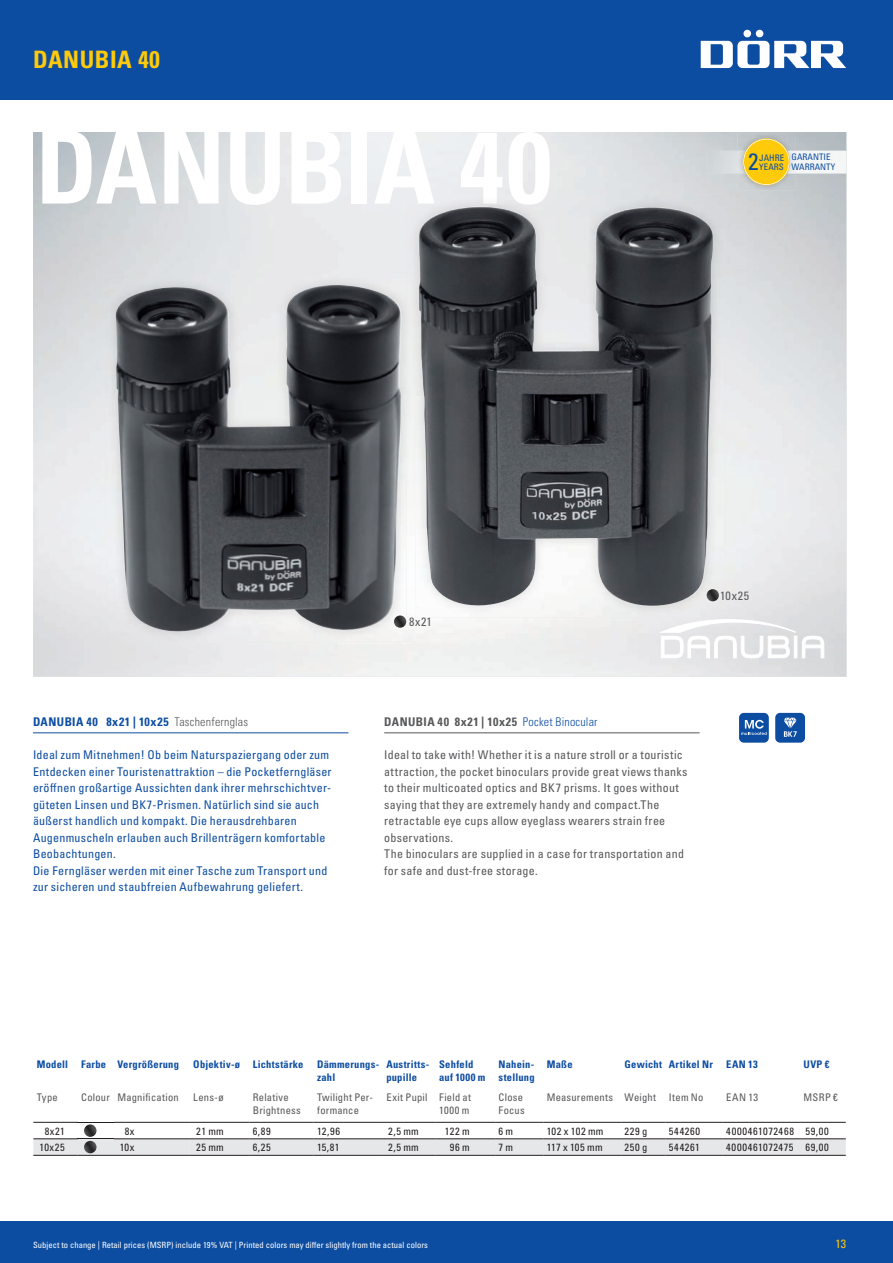
<style>
.page{position:relative;width:893px;height:1263px;background:#fff}
.page>*{position:absolute;margin:0;border:0;box-sizing:border-box;transform-origin:0 0}
.t1{font:101.1px "Univers LTCYR 67 Bold Cond";letter-spacing:-.01em;color:#fff}
.t2{font:24px "Univers LTCYR 67 Bold Cond";letter-spacing:.02em;color:#feca0a}
.t3{font:condensed 23.7px "Univers LTCYR 57";color:#0d4da1}
.t4{font:condensed 12px/16.5px "Univers LTCYR 57";letter-spacing:.02em;color:#0d4da1}
.t5{font:condensed 12px/16.5px "Univers LTCYR 57";letter-spacing:.025em;color:#57585a}
.t6{font:12px "Univers LTCYR 67 Bold Cond";letter-spacing:.045em;color:#0d4da1}
.t7{font:12px "Univers LTCYR 67 Bold Cond";letter-spacing:.045em;color:#57585a}
.t8{font:condensed 12px "Univers LTCYR 57";color:#feca0a}
.t9{font:10.5px/12.6px "Univers LTCYR 67 Bold Cond";letter-spacing:.02em;color:#0d4da1}
.t10{font:condensed 10.5px "Univers LTCYR 57";letter-spacing:.06em;color:#231f20}
.t11{font:condensed 10.5px/12.6px "Univers LTCYR 57";letter-spacing:.025em;color:#57585a}
.t12{font:condensed 9px/9.4px "Univers LTCYR 57";letter-spacing:.005em;color:#0d4da1}
.t13{font:condensed 8.55px "Univers LTCYR 57";letter-spacing:.005em;color:#fff}
.s1{font-family:"Univers LTCYR 47 Light Cond";color:#57585a}
.s2{font-family:"Univers LTCYR 47 Light Cond";color:#0d4da1}
</style>
<div class="page">
<div style="left:0;top:0;width:893px;height:99px;background:#0d4da1"></div>
<svg style="left:701px;top:41px;width:145px;height:27px"></svg>
<div style="left:743px;top:30px;width:8px;height:7px;background:#fff;border-radius:50%"></div>
<div style="left:756px;top:30px;width:7px;height:7px;background:#fff;border-radius:50%"></div>
<div style="left:0;top:1221px;width:893px;height:42px;background:#0d4da1"></div>
<img style="left:406px;top:195px;width:144px;height:10px">
<img style="left:418px;top:199px;width:297px;height:408px">
<svg style="left:660px;top:619px;width:164px;height:39px"></svg>
<img style="left:406px;top:273px;width:10px;height:344px">
<img style="left:115px;top:284px;width:287px;height:353px">
<img style="left:738px;top:133px;width:57px;height:58px">
<img style="left:738px;top:151px;width:57px;height:22px">
<img style="left:743px;top:138px;width:47px;height:47px">
<svg style="left:743px;top:139px;width:46px;height:46px"></svg>
<div style="left:744px;top:139px;width:45px;height:45px;background:#feca0a;border-radius:50%"></div>
<div style="left:739px;top:713px;width:30px;height:30px;background:#0d4da1;border-radius:5px"></div>
<svg style="left:741px;top:720px;width:26px;height:15px"></svg>
<div style="left:775px;top:713px;width:30px;height:30px;background:#0d4da1;border-radius:5px"></div>
<svg style="left:784px;top:718px;width:13px;height:19px"></svg>
<svg style="left:707px;top:589px;width:18px;height:12px"></svg>
<svg style="left:394px;top:615px;width:12px;height:13px"></svg>
<hr style="left:33px;top:1155px;width:45px;height:1px;background:#231f20">
<hr style="left:78px;top:1155px;width:36px;height:1px;background:#231f20">
<hr style="left:114px;top:1155px;width:76px;height:1px;background:#231f20">
<hr style="left:190px;top:1155px;width:59px;height:1px;background:#231f20">
<hr style="left:249px;top:1155px;width:65px;height:1px;background:#231f20">
<hr style="left:314px;top:1155px;width:69px;height:1px;background:#231f20">
<hr style="left:383px;top:1155px;width:53px;height:1px;background:#231f20">
<hr style="left:436px;top:1155px;width:59px;height:1px;background:#231f20">
<hr style="left:495px;top:1155px;width:48px;height:1px;background:#231f20">
<hr style="left:543px;top:1155px;width:78px;height:1px;background:#231f20">
<hr style="left:621px;top:1155px;width:44px;height:1px;background:#231f20">
<hr style="left:665px;top:1155px;width:58px;height:1px;background:#231f20">
<hr style="left:723px;top:1155px;width:77px;height:1px;background:#231f20">
<hr style="left:800px;top:1155px;width:46px;height:1px;background:#231f20">
<hr style="left:33px;top:1122px;width:45px;height:1px;background:#231f20">
<hr style="left:78px;top:1122px;width:36px;height:1px;background:#231f20">
<hr style="left:114px;top:1122px;width:76px;height:1px;background:#231f20">
<hr style="left:190px;top:1122px;width:59px;height:1px;background:#231f20">
<hr style="left:249px;top:1122px;width:65px;height:1px;background:#231f20">
<hr style="left:314px;top:1122px;width:69px;height:1px;background:#231f20">
<hr style="left:383px;top:1122px;width:53px;height:1px;background:#231f20">
<hr style="left:436px;top:1122px;width:59px;height:1px;background:#231f20">
<hr style="left:495px;top:1122px;width:48px;height:1px;background:#231f20">
<hr style="left:543px;top:1122px;width:78px;height:1px;background:#231f20">
<hr style="left:621px;top:1122px;width:44px;height:1px;background:#231f20">
<hr style="left:665px;top:1122px;width:58px;height:1px;background:#231f20">
<hr style="left:723px;top:1122px;width:77px;height:1px;background:#231f20">
<hr style="left:800px;top:1122px;width:46px;height:1px;background:#231f20">
<svg style="left:33px;top:1124px;width:813px;height:31px"></svg>
<hr style="left:33px;top:732px;width:315px;height:1px;background:#0d4da1">
<hr style="left:384px;top:732px;width:316px;height:1px;background:#57585a">
<h2 class="t2" style="left:33px;top:45px;width:128px">DanuBia 40</h2>
<h1 class="t1" style="left:36px;top:106px;width:517px">DanuBia 40</h1>
<h3 class="t3" style="left:748px;top:147px;width:12px">2</h3>
<p class="t12" style="left:759px;top:152px;width:27px">JAHRE<br>YEARS</p>
<p class="t12" style="left:791px;top:152px;width:45px">GARANTIE<br>WARRANTY</p>
<p class="t6" style="left:33px;top:714px;width:217px">DanuBia 40 8x21 | 10x25 <span class="s1">Taschenfernglas</span></p>
<p class="t4" style="left:33px;top:746px;width:300px">Ideal zum Mitnehmen! Ob beim Naturspaziergang oder zum Entdecken einer Touristenattraktion – die Pocketferngläser eröffnen großartige Aussichten dank ihrer mehrschichtver&shy;güteten Linsen und BK7-Prismen. Natürlich sind sie auch äußerst handlich und kompakt. Die herausdrehbaren Augenmuscheln erlauben auch Brillenträgern komfortable Beobachtungen.<br>Die Ferngläser werden mit einer Tasche zum Transport und zur sicheren und staubfreien Aufbewahrung geliefert.</p>
<p class="t5" style="left:409px;top:613px;width:24px">8x21</p>
<p class="t5" style="left:720px;top:587px;width:31px">10x25</p>
<p class="t7" style="left:384px;top:714px;width:215px">DanuBia 40 8x21 | 10x25 <span class="s2">Pocket Binocular</span></p>
<p class="t5" style="left:384px;top:746px;width:305px">Ideal to take with! Whether it is a nature stroll or a touristic attraction, the pocket binoculars provide great views thanks to their multicoated optics and BK7 prisms. It goes without saying that they are extremely handy and compact.The retractable eye cups allow eyeglass wearers strain free observations.<br>The binoculars are supplied in a case for transportation and for safe and dust-free storage.</p>
<p class="t9" style="left:37px;top:1058px;width:144px">modell farbe Vergrößerung</p>
<p class="t9" style="left:193px;top:1058px;width:112px">objektiv-ø Lichtstärke</p>
<p class="t9" style="left:317px;top:1058px;width:64px">Dämmerungs&shy;zahl</p>
<p class="t9" style="left:386px;top:1058px;width:44px">austritts&shy;pupille</p>
<p class="t9" style="left:439px;top:1058px;width:48px">sehfeld auf 1000 m</p>
<p class="t9" style="left:499px;top:1058px;width:38px">nahein&shy;stellung</p>
<p class="t9" style="left:547px;top:1058px;width:27px">maße</p>
<p class="t9" style="left:625px;top:1058px;width:90px">gewicht artikel nr</p>
<p class="t9" style="left:726px;top:1058px;width:33px">ean 13</p>
<p class="t9" style="left:803px;top:1058px;width:27px">uVP €</p>
<p class="t11" style="left:37px;top:1091px;width:22px">Type</p>
<p class="t11" style="left:81px;top:1091px;width:99px">Colour Magnification</p>
<p class="t11" style="left:193px;top:1091px;width:32px">Lens-ø</p>
<p class="t11" style="left:253px;top:1091px;width:50px">Relative<br>Brightness</p>
<p class="t11" style="left:317px;top:1091px;width:57px">Twilight Per&shy;formance</p>
<p class="t11" style="left:386px;top:1091px;width:86px;text-align:right">Exit Pupil Field at<br>1000 m</p>
<p class="t11" style="left:499px;top:1091px;width:28px">Close<br>Focus</p>
<p class="t11" style="left:547px;top:1091px;width:158px">Measurements Weight Item No</p>
<p class="t11" style="left:726px;top:1091px;width:33px">EAN 13</p>
<p class="t11" style="left:803px;top:1091px;width:36px">MSRP €</p>
<p class="t10" style="left:45px;top:1124px;width:22px">8x21</p>
<p class="t10" style="left:125px;top:1124px;width:11px">8x</p>
<p class="t10" style="left:196px;top:1124px;width:29px">21 mm</p>
<p class="t10" style="left:253px;top:1124px;width:20px">6,89</p>
<p class="t10" style="left:317px;top:1124px;width:24px">12,96</p>
<p class="t10" style="left:388px;top:1124px;width:32px">2,5 mm</p>
<p class="t10" style="left:445px;top:1124px;width:26px">122 m</p>
<p class="t10" style="left:499px;top:1124px;width:16px">6 m</p>
<p class="t10" style="left:547px;top:1124px;width:58px">102 x 102 mm</p>
<p class="t10" style="left:625px;top:1124px;width:24px">229 g</p>
<p class="t10" style="left:669px;top:1124px;width:33px">544260</p>
<p class="t10" style="left:726px;top:1124px;width:104px">4000461072468 59,00</p>
<p class="t10" style="left:40px;top:1141px;width:27px">10x25</p>
<p class="t10" style="left:120px;top:1141px;width:16px">10x</p>
<p class="t10" style="left:196px;top:1141px;width:29px">25 mm</p>
<p class="t10" style="left:253px;top:1141px;width:20px">6,25</p>
<p class="t10" style="left:317px;top:1141px;width:24px">15,81</p>
<p class="t10" style="left:388px;top:1141px;width:32px">2,5 mm</p>
<p class="t10" style="left:450px;top:1141px;width:21px">96 m</p>
<p class="t10" style="left:499px;top:1141px;width:16px">7 m</p>
<p class="t10" style="left:547px;top:1141px;width:57px">117 x 105 mm</p>
<p class="t10" style="left:625px;top:1141px;width:24px">250 g</p>
<p class="t10" style="left:669px;top:1141px;width:33px">544261</p>
<p class="t10" style="left:726px;top:1141px;width:104px">4000461072475 69,00</p>
<p class="t13" style="left:33px;top:1240px;width:397px">Subject to change | Retail prices (MSRP) include 19% VAT | Printed colors may differ slightly from the actual colors</p>
<p class="t8" style="left:835px;top:1236px;width:12px">13</p>
</div>
